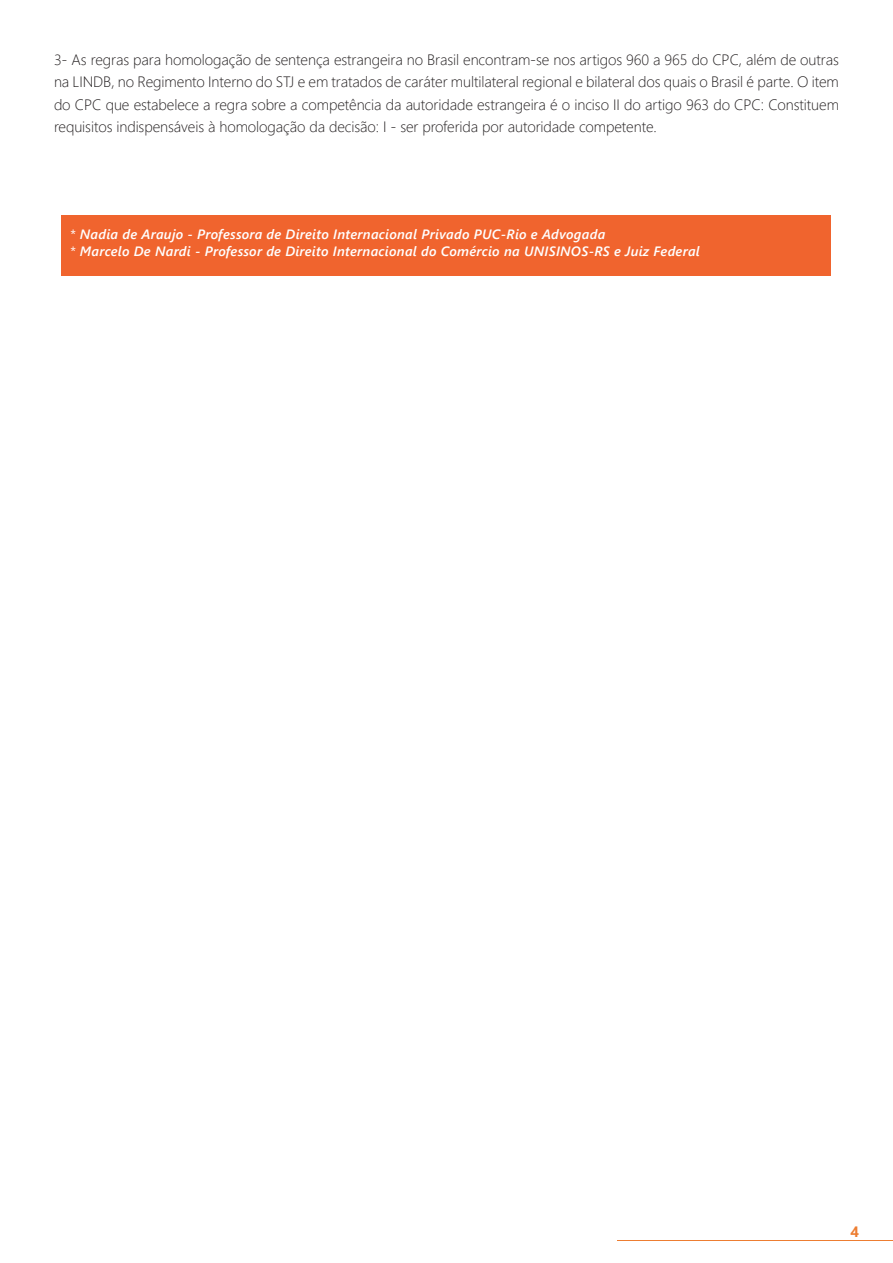
<style>
.page{position:relative;width:893px;height:1263px;background:#fff}
.page>*{position:absolute;margin:0;border:0;box-sizing:border-box;transform-origin:0 0}
.t1{font:300 15px/22.5px "Segoe UI";letter-spacing:-.005em;color:#231f20;text-align:justify}
.t2{font:700 15px "Segoe UI";color:#ed7d31}
.t3{font:italic 600 13.5px "Segoe UI";letter-spacing:.02em;color:#fff}
.s1{font-weight:400}
</style>
<div class="page">
<hr style="left:617px;top:1240px;width:276px;height:1px;background:#ed7d31">
<div style="left:61px;top:215px;width:770px;height:61px;background:#f0642e"></div>
<p class="t1" style="left:54px;top:48px;width:786px">3- As regras para homologação de sentença estrangeira no Brasil encontram-se nos artigos 960 a 965 do CPC, além de outras na LINDB, no Regimento Interno do STJ e em tratados de caráter multilateral regional e bilateral dos quais o Brasil é parte. O item do CPC que estabelece a regra sobre a competência da autoridade estrangeira é o inciso II do artigo 963 do CPC: Constituem requisitos indispensáveis à homologação da decisão: I - ser proferida por autoridade competente.</p>
<p class="t3" style="left:70px;top:225px;width:537px"><span class="s1">*</span> Nadia de Araujo - Professora de Direito Internacional Privado PUC-Rio e Advogada</p>
<p class="t3" style="left:70px;top:241px;width:631px"><span class="s1">*</span> Marcelo De Nardi - Professor de Direito Internacional do Comércio na UNISINOS-RS e Juiz Federal</p>
<p class="t2" style="left:850px;top:1220px;width:10px">4</p>
</div>
